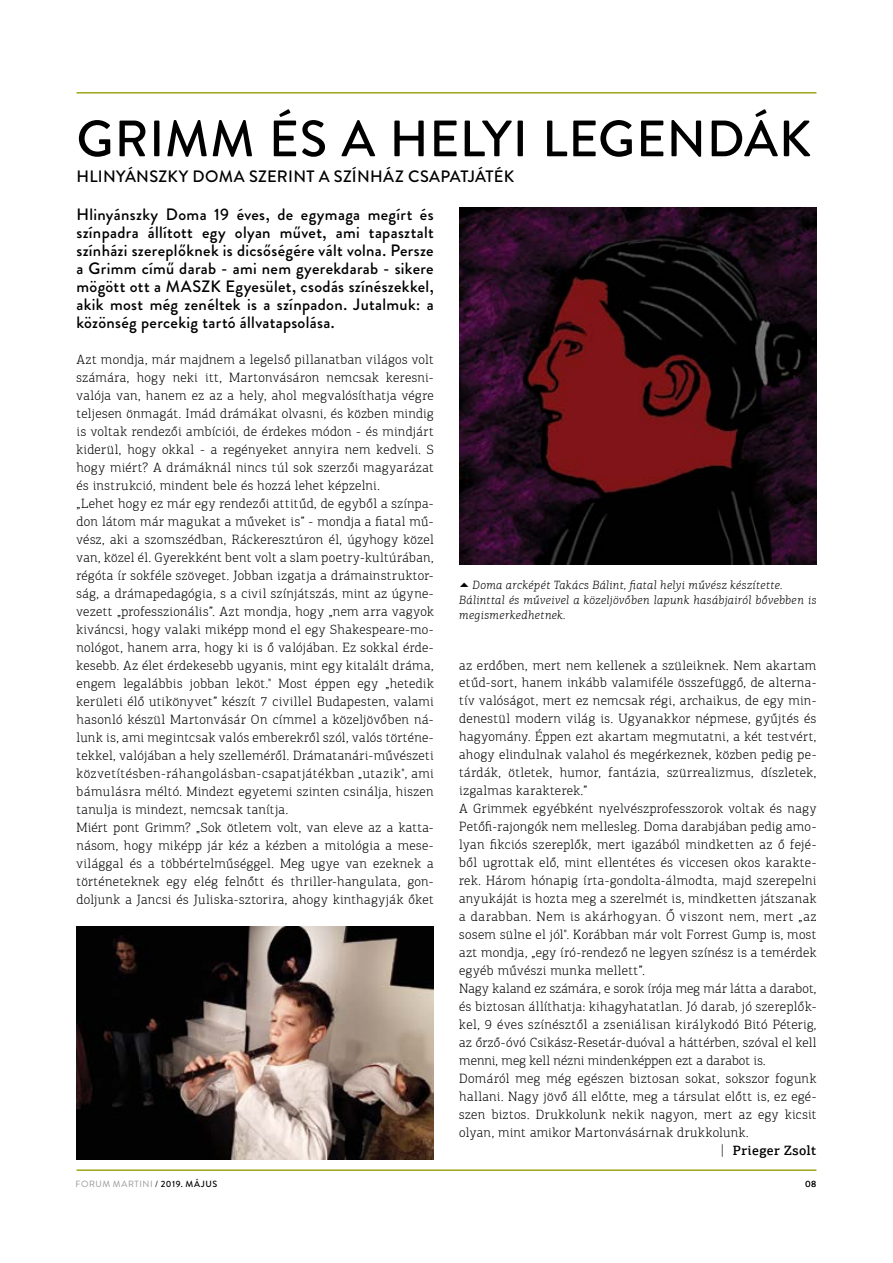
<style>
.page{position:relative;width:893px;height:1263px;background:#fff}
.page>*{position:absolute;margin:0;border:0;box-sizing:border-box;transform-origin:0 0}
.t1{font:500 51px "Brandon Grotesque";letter-spacing:.015em;color:#000}
.t2{font:500 16.5px/18px "Brandon Grotesque";letter-spacing:.02em;color:#000;text-align:justify}
.t3{font:300 13.5px/18px "PF Agora Slab Pro";letter-spacing:.03em;color:#000}
.t4{font:300 13.5px "PF Agora Slab Pro";letter-spacing:.01em;color:#000}
.t5{font:300 13.5px "PF Agora Slab Pro";letter-spacing:.055em;color:#000}
.t6{font:300 13.5px "PF Agora Slab Pro";letter-spacing:.005em;color:#000}
.t7{font:500 13.5px "PF Agora Slab Pro";letter-spacing:.03em;color:#000}
.t8{font:italic 300 12px/15px "PF Agora Slab Pro";letter-spacing:.03em;color:#000}
.t9{font:9px "Brandon Grotesque";letter-spacing:.06em;color:#939598}
.t10{font:9px "Brandon Grotesque";color:#000}
.s1{font-family:"Gotham";font-weight:300}
.s2{color:#000}
.s3{font-weight:500;color:#000}
</style>
<div class="page">
<hr style="left:77px;top:92px;width:739px;height:2px;background:#9fa617">
<hr style="left:77px;top:1169px;width:739px;height:2px;background:#9fa617">
<img style="left:459px;top:207px;width:357px;height:358px">
<img style="left:77px;top:927px;width:357px;height:232px">
<h1 class="t1" style="left:77px;top:103px;width:736px">GRIMM ÉS A HELYI LEGENDÁK</h1>
<p class="t2" style="left:77px;top:167px;width:439px">HLINYÁNSZKY DOMA SZERINT A SZÍNHÁZ CSAPATJÁTÉK</p>
<p class="t2" style="left:77px;top:205px;width:359px">Hlinyánszky Doma 19 éves, de egymaga megírt és színpadra állított egy olyan művet, ami tapasztalt színházi szereplőknek is dicsőségére vált volna. Persze a Grimm című darab - ami nem gyerekdarab - sikere mögött ott a MASZK Egyesület, csodás színészekkel, akik most még zenéltek is a színpadon. Jutalmuk: a közönség percekig tartó állvatapsolása.</p>
<p class="t3" style="left:77px;top:350px;width:359px">Azt mondja, már majdnem a legelső pillanatban világos volt számára, hogy neki itt, Martonvásáron nemcsak keresni&shy;valója van, hanem ez az a hely, ahol megvalósíthatja végre teljesen önmagát. Imád drámákat olvasni, és közben mindig is voltak rendezői ambíciói, de érdekes módon - és mindjárt kiderül, hogy okkal - a regényeket annyira nem kedveli. S hogy miért? A drámáknál nincs túl sok szerzői magyarázat és instrukció, mindent bele és hozzá lehet képzelni.<br>„Lehet hogy ez már egy rendezői attitűd, de egyből a színpa&shy;don látom már magukat a műveket is” - mondja a fiatal mű&shy;vész, aki a szomszédban, Ráckeresztúron él, úgyhogy közel van, közel él. Gyerekként bent volt a slam poetry-kultúrában, régóta ír sokféle szöveget. Jobban izgatja a drámainstruktor&shy;ság, a drámapedagógia, s a civil színjátszás, mint az úgyne&shy;vezett „professzionális”. Azt mondja, hogy „nem arra vagyok kiváncsi, hogy valaki miképp mond el egy Shakespeare-mo&shy;nológot, hanem arra, hogy ki is ő valójában. Ez sokkal érde&shy;kesebb. Az élet érdekesebb ugyanis, mint egy kitalált dráma, engem legalábbis jobban leköt." Most éppen egy „hetedik kerületi élő utikönyvet” készít 7 civillel Budapesten, valami hasonló készül Martonvásár On címmel a közeljövőben ná&shy;lunk is, ami megintcsak valós emberekről szól, valós történe&shy;tekkel, valójában a hely szelleméről. Drámatanári-művészeti közvetítésben-ráhangolásban-csapatjátékban „utazik", ami bámulásra méltó. Mindezt egyetemi szinten csinálja, hiszen tanulja is mindezt, nemcsak tanítja.<br>Miért pont Grimm? „Sok ötletem volt, van eleve az a katta&shy;násom, hogy miképp jár kéz a kézben a mitológia a mese&shy;világgal és a többértelműséggel. Meg ugye van ezeknek a történeteknek egy elég felnőtt és thriller-hangulata, gon&shy;doljunk a Jancsi és Juliska-sztorira, ahogy kinthagyják őket</p>
<p class="t8" style="left:459px;top:578px;width:359px">▲ Doma arcképét Takács Bálint, fiatal helyi művész készítette.<br>Bálinttal és műveivel a közeljövőben lapunk hasábjairól bővebben is megismerkedhetnek.</p>
<p class="t3" style="left:459px;top:656px;width:359px">az erdőben, mert nem kellenek a szüleiknek. Nem akartam</p>
<p class="t3" style="left:459px;top:674px;width:359px">etűd-sort, hanem inkább valamiféle összefüggő, de alterna-</p>
<p class="t3" style="left:459px;top:692px;width:359px">tív valóságot, mert ez nemcsak régi, archaikus, de egy min-</p>
<p class="t3" style="left:459px;top:710px;width:359px">denestül modern világ is. Ugyanakkor népmese, gyűjtés és</p>
<p class="t3" style="left:459px;top:728px;width:359px">hagyomány. Éppen ezt akartam megmutatni, a két testvért,</p>
<p class="t3" style="left:459px;top:746px;width:359px">ahogy elindulnak valahol és megérkeznek, közben pedig pe-</p>
<p class="t3" style="left:459px;top:764px;width:359px">tárdák, ötletek, humor, fantázia, szürrealizmus, díszletek,</p>
<p class="t3" style="left:459px;top:782px;width:129px">izgalmas karakterek.”</p>
<p class="t3" style="left:459px;top:800px;width:359px">A Grimmek egyébként nyelvészprofesszorok voltak és nagy</p>
<p class="t3" style="left:459px;top:818px;width:359px">Petőfi-rajongók nem mellesleg. Doma darabjában pedig amo-</p>
<p class="t3" style="left:459px;top:836px;width:359px">lyan fikciós szereplők, mert igazából mindketten az ő fejé-</p>
<p class="t3" style="left:459px;top:854px;width:359px">ből ugrottak elő, mint ellentétes és viccesen okos karakte-</p>
<p class="t3" style="left:459px;top:872px;width:359px">rek. Három hónapig írta-gondolta-álmodta, majd szerepelni</p>
<p class="t3" style="left:459px;top:890px;width:359px">anyukáját is hozta meg a szerelmét is, mindketten játszanak</p>
<p class="t5" style="left:459px;top:909px;width:359px">a darabban. Nem is akárhogyan. Ő viszont nem, mert „az</p>
<p class="t3" style="left:459px;top:926px;width:359px">sosem sülne el jól". Korábban már volt Forrest Gump is, most</p>
<p class="t3" style="left:459px;top:944px;width:359px">azt mondja, „egy író-rendező ne legyen színész is a temérdek</p>
<p class="t3" style="left:459px;top:962px;width:187px">egyéb művészi munka mellett”.</p>
<p class="t4" style="left:459px;top:981px;width:359px">Nagy kaland ez számára, e sorok írója meg már látta a darabot,</p>
<p class="t3" style="left:459px;top:998px;width:359px">és biztosan állíthatja: kihagyhatatlan. Jó darab, jó szereplők-</p>
<p class="t3" style="left:459px;top:1016px;width:359px">kel, 9 éves színésztől a zseniálisan királykodó Bitó Péterig,</p>
<p class="t3" style="left:459px;top:1034px;width:359px">az őrző-óvó Csikász-Resetár-duóval a háttérben, szóval el kell</p>
<p class="t6" style="left:459px;top:1053px;width:308px">menni, meg kell nézni mindenképpen ezt a darabot is.</p>
<p class="t3" style="left:459px;top:1070px;width:359px">Domáról meg még egészen biztosan sokat, sokszor fogunk</p>
<p class="t3" style="left:459px;top:1088px;width:359px">hallani. Nagy jövő áll előtte, meg a társulat előtt is, ez egé-</p>
<p class="t3" style="left:459px;top:1106px;width:359px">szen biztos. Drukkolunk nekik nagyon, mert az egy kicsit</p>
<p class="t3" style="left:459px;top:1124px;width:291px">olyan, mint amikor Martonvásárnak drukkolunk.</p>
<p class="t7" style="left:720px;top:1142px;width:98px"><span class="s1">|</span> Prieger Zsolt</p>
<p class="t9" style="left:76px;top:1178px;width:143px">FORUM MARTINI <span class="s2">/</span> <span class="s3">2019. MÁJUS</span></p>
<p class="t10" style="left:805px;top:1177px;width:13px">08</p>
</div>
